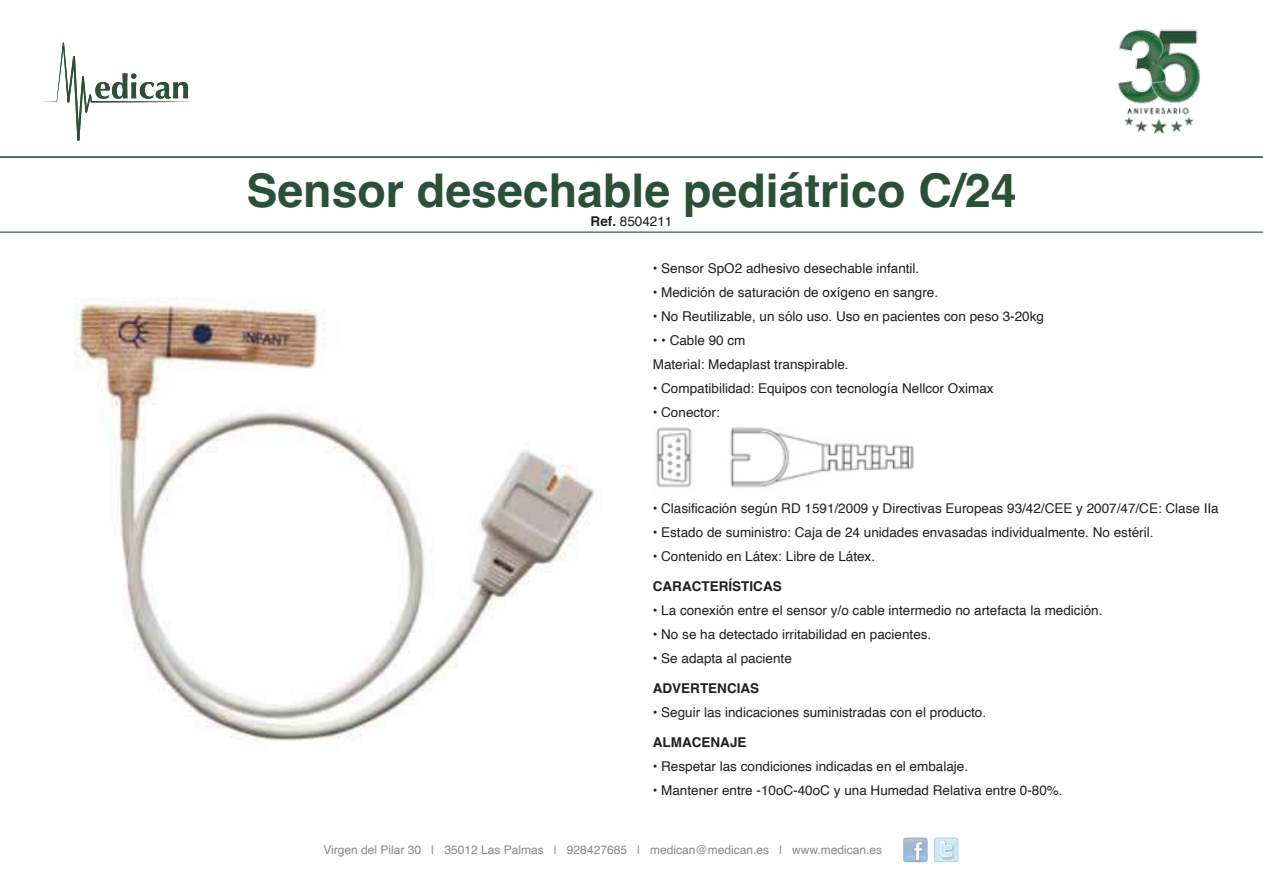
<style>
.page{position:relative;width:1263px;height:893px;background:#fff}
.page>*{position:absolute;margin:0;border:0;box-sizing:border-box;transform-origin:0 0}
.t1{font:700 46.5px "Helvetica";color:#2a5135}
.t2{font:13.5px/24px "Helvetica";color:#1f1f1e}
.t3{font:700 13.5px "Helvetica";color:#1f1f1e}
.t4{font:12px "Helvetica";color:#888887}
.s1{font-weight:700}
</style>
<div class="page">
<svg style="left:44px;top:42px;width:147px;height:99px"></svg>
<div style="left:903px;top:837px;width:25px;height:25px;background:#a2b2ca;border-radius:3px"></div>
<img style="left:912px;top:862px;width:13px;height:1px">
<svg style="left:903px;top:839px;width:25px;height:23px"></svg>
<div style="left:934px;top:837px;width:24px;height:25px;background:#b6dbf0;border-radius:3px"></div>
<svg style="left:934px;top:839px;width:24px;height:23px"></svg>
<hr style="left:0;top:156px;width:1263px;height:2px;background:#1a5733">
<hr style="left:0;top:232px;width:1263px;height:1px;background:#1a5733">
<img style="left:1118px;top:29px;width:82px;height:106px">
<img style="left:656px;top:427px;width:258px;height:61px">
<img style="left:74px;top:298px;width:521px;height:443px">
<h1 class="t1" style="left:246px;top:162px;width:772px">Sensor desechable pediátrico C/24</h1>
<p class="t2" style="left:591px;top:210px;width:83px"><span class="s1">Ref.</span> 8504211</p>
<p class="t2" style="left:653px;top:256px;width:268px">• Sensor SpO2 adhesivo desechable infantil.</p>
<p class="t2" style="left:653px;top:280px;width:287px">• Medición de saturación de oxígeno en sangre.</p>
<p class="t2" style="left:653px;top:304px;width:393px">• No Reutilizable, un sólo uso. Uso en pacientes con peso 3-20kg</p>
<p class="t2" style="left:653px;top:328px;width:197px">• • Cable 90 cm<br>Material: Medaplast transpirable.</p>
<p class="t2" style="left:653px;top:376px;width:342px">• Compatibilidad: Equipos con tecnología Nellcor Oximax</p>
<p class="t2" style="left:653px;top:400px;width:69px">• Conector:</p>
<p class="t2" style="left:653px;top:496px;width:567px">• Clasificación según RD 1591/2009 y Directivas Europeas 93/42/CEE y 2007/47/CE: Clase IIa</p>
<p class="t2" style="left:653px;top:520px;width:502px">• Estado de suministro: Caja de 24 unidades envasadas individualmente. No estéril.</p>
<p class="t2" style="left:653px;top:544px;width:224px">• Contenido en Látex: Libre de Látex.</p>
<p class="t3" style="left:653px;top:578px;width:130px">CARACTERÍSTICAS</p>
<p class="t2" style="left:653px;top:598px;width:451px">• La conexión entre el sensor y/o cable intermedio no artefacta la medición.</p>
<p class="t2" style="left:653px;top:622px;width:280px">• No se ha detectado irritabilidad en pacientes.</p>
<p class="t2" style="left:653px;top:646px;width:141px">• Se adapta al paciente</p>
<p class="t3" style="left:653px;top:680px;width:108px">ADVERTENCIAS</p>
<p class="t2" style="left:653px;top:700px;width:335px">• Seguir las indicaciones suministradas con el producto.</p>
<p class="t3" style="left:653px;top:734px;width:95px">ALMACENAJE</p>
<p class="t2" style="left:653px;top:754px;width:317px">• Respetar las condiciones indicadas en el embalaje.</p>
<p class="t2" style="left:653px;top:778px;width:411px">• Mantener entre -10oC-40oC y una Humedad Relativa entre 0-80%.</p>
<p class="t4" style="left:323px;top:840px;width:560px">Virgen del Pilar 30 | 35012 Las Palmas | 928427685 | medican@medican.es | www.medican.es</p>
</div>
